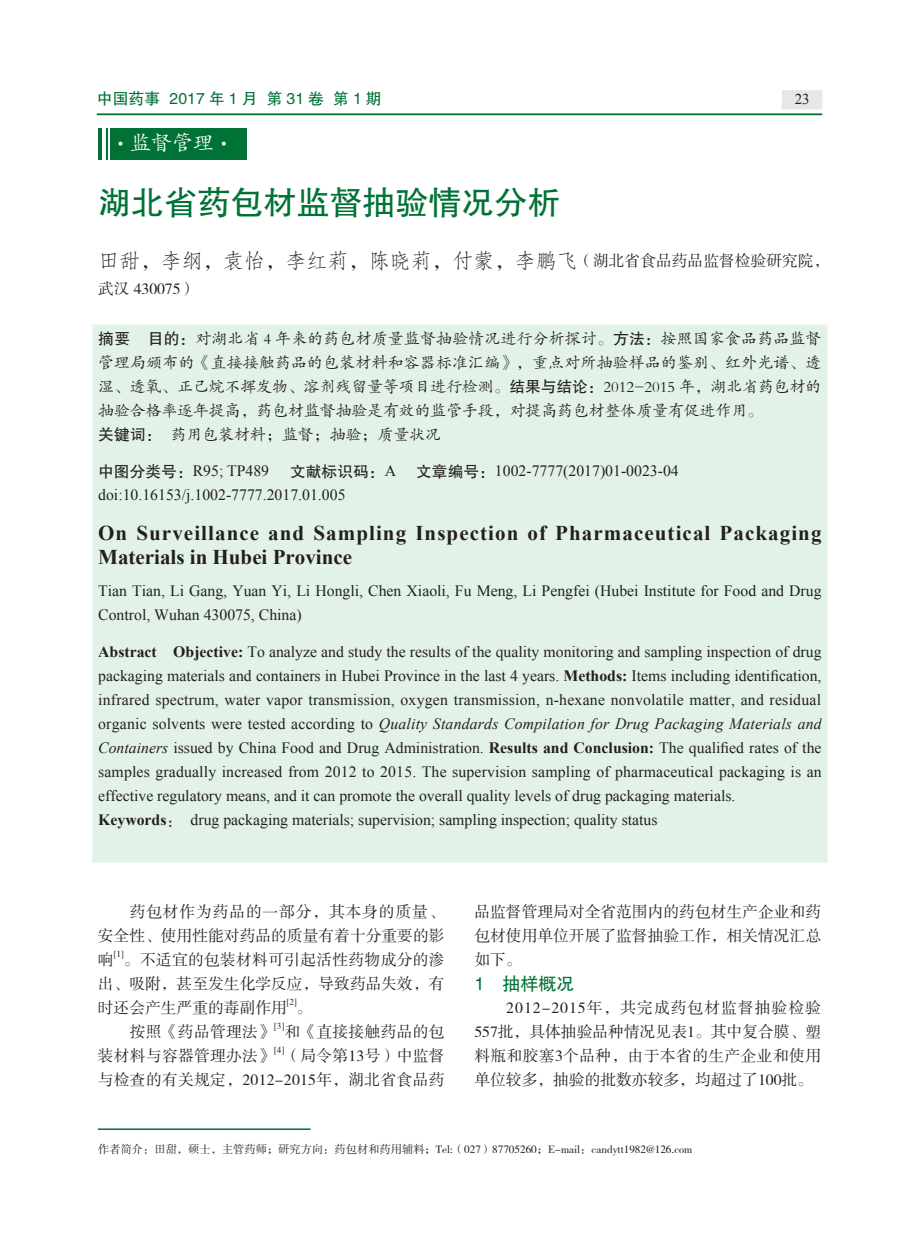
<style>
.page{position:relative;width:919px;height:1238px;background:#fff}
.page>*{position:absolute;margin:0;border:0;box-sizing:border-box;transform-origin:0 0}
.t1{font:33px "FZHTJW GB1 0";color:#007236}
.t2{font:700 21px/24px "Times New Roman";letter-spacing:.05em;color:#231f20}
.t3{font:21px "FZFSK GBK1 0";color:#231f20}
.t4{font:21px "FZKTJW GB1 0";color:#fff}
.t5{font:18px "FZHTJW GB1 0";color:#007236}
.t6{font:15.9px/24px "FZKTK GBK1 0";color:#231f20}
.t7{font:15.75px/24px "Times New Roman";color:#231f20}
.t8{font:15.75px/24px "FZSSK GBK1 0";color:#231f20;text-align:justify}
.t9{font:15.75px/24px "FZSSK GBK1 0";letter-spacing:.02em;color:#231f20;text-align:right}
.t10{font:15.75px "FZHTJW GB1 0";letter-spacing:.01em;color:#007236}
.t11{font:15.75px "FZHTJW GB1 0";color:#231f20}
.t12{font:15px "Times New Roman";color:#231f20}
.t13{font:11.25px "FZSSK GBK1 0";color:#231f20}
.t14{font:9.15px "FZSSK GBK1 0";color:#231f20}
.s1{font-family:"FZDHTJW GB1 0"}
.s2{font-family:"FZSSK GBK1 0";font-size:15.75px}
.s3{font-family:"FZHTJW GB1 0";font-size:15.75px}
.s4{font-family:"FZHTJW GB1 0"}
.s5{font-family:"Times New Roman"}
.s6{font-weight:700}
.s7{font-style:italic}
.s8{font-family:"FZKTK GBK1 0"}
</style>
<div class="page">
<hr style="left:97px;top:113px;width:725px;height:2px;background:#007236">
<div style="left:782px;top:90px;width:40px;height:19px;background:#e6e7e9"></div>
<div style="left:92px;top:324px;width:736px;height:539px;background:#e3f2e7"></div>
<hr style="left:98px;top:1128px;width:212px;height:1px;background:#007236">
<div style="left:98px;top:128px;width:149px;height:31px;background:#007236"></div>
<hr style="left:102px;top:128px;width:4px;height:31px;background:#fff">
<hr style="left:109px;top:128px;width:1px;height:31px;background:#fff">
<p class="t10" style="left:97px;top:90px;width:286px">中国药事 2017 年 1 月 第 31 卷 第 1 期</p>
<p class="t12" style="left:794px;top:89px;width:16px">23</p>
<h2 class="t4" style="left:110px;top:132px;width:126px"><span class="s1">·</span>监督管理<span class="s1">·</span></h2>
<h1 class="t1" style="left:98px;top:185px;width:463px">湖北省药包材监督抽验情况分析</h1>
<h2 class="t3" style="left:98px;top:249px;width:732px">田甜，李纲，袁怡，李红莉，陈晓莉，付蒙，李鹏飞<span class="s2">（湖北省食品药品监督检验研究院，</span></h2>
<p class="t8" style="left:98px;top:277px;width:99px">武汉 430075）</p>
<p class="t6" style="left:98px;top:327px;width:724px"><span class="s3">摘要 目的：</span>对湖北省 4 年来的药包材质量监督抽验情况进行分析探讨。<span class="s3">方法：</span>按照国家食品药品监督管理局颁布的《直接接触药品的包装材料和容器标准汇编》，重点对所抽验样品的鉴别、红外光谱、透湿、透氧、正己烷不挥发物、溶剂残留量等项目进行检测。<span class="s3">结果与结论：</span>2012-2015 年，湖北省药包材的抽验合格率逐年提高，药包材监督抽验是有效的监管手段，对提高药包材整体质量有促进作用。<br><span class="s4">关键词：</span> 药用包装材料；监督；抽验；质量状况</p>
<p class="t7" style="left:98px;top:458px;width:172px"><span class="s4">中图分类号：</span>R95; TP489</p>
<p class="t11" style="left:290px;top:462px;width:107px">文献标识码：<span class="s5">A</span></p>
<p class="t7" style="left:416px;top:458px;width:264px"><span class="s4">文章编号：</span>1002-7777(2017)01-0023-04</p>
<p class="t7" style="left:98px;top:482px;width:249px">doi:10.16153/j.1002-7777.2017.01.005</p>
<h2 class="t2" style="left:98px;top:520px;width:724px">On Surveillance and Sampling Inspection of Pharmaceutical Packaging<br>Materials in Hubei Province</h2>
<p class="t7" style="left:98px;top:579px;width:724px">Tian Tian, Li Gang, Yuan Yi, Li Hongli, Chen Xiaoli, Fu Meng, Li Pengfei (Hubei Institute for Food and Drug<br>Control, Wuhan 430075, China)</p>
<p class="t7" style="left:98px;top:639px;width:725px"><span class="s6">Abstract Objective:</span> To analyze and study the results of the quality monitoring and sampling inspection of drug packaging materials and containers in Hubei Province in the last 4 years. <span class="s6">Methods:</span> Items including identification, infrared spectrum, water vapor transmission, oxygen transmission, n-hexane nonvolatile matter, and residual organic solvents were tested according to <span class="s7">Quality Standards Compilation for Drug Packaging Materials and Containers</span> issued by China Food and Drug Administration. <span class="s6">Results and Conclusion:</span> The qualified rates of the samples gradually increased from 2012 to 2015. The supervision sampling of pharmaceutical packaging is an effective regulatory means, and it can promote the overall quality levels of drug packaging materials.<br><span class="s6">Keywords</span><span class="s8">：</span> drug packaging materials; supervision; sampling inspection; quality status</p>
<p class="t8" style="left:98px;top:899px;width:348px;text-indent:32px">药包材作为药品的一部分，其本身的质量、安全性、使用性能对药品的质量有着十分重要的影响</p>
<p class="t14" style="left:114px;top:949px;width:11px">[1]</p>
<p class="t8" style="left:98px;top:947px;width:348px;text-indent:26px">。不适宜的包装材料可引起活性药物成分的渗出、吸附，甚至发生化学反应，导致药品失效，有时还会产生严重的毒副作用</p>
<p class="t14" style="left:287px;top:997px;width:11px">[2]</p>
<p class="t8" style="left:296px;top:995px;width:17px">。</p>
<p class="t8" style="left:130px;top:1019px;width:146px">按照《药品管理法》</p>
<p class="t14" style="left:274px;top:1021px;width:11px">[3]</p>
<p class="t9" style="left:284px;top:1019px;width:162px">和《直接接触药品的包</p>
<p class="t9" style="left:98px;top:1043px;width:178px">装材料与容器管理办法》</p>
<p class="t14" style="left:274px;top:1045px;width:11px">[4]</p>
<p class="t9" style="left:98px;top:1043px;width:348px">（局令第13号）中监督<br>与检查的有关规定，2012-2015年，湖北省食品药</p>
<p class="t8" style="left:474px;top:899px;width:348px">品监督管理局对全省范围内的药包材生产企业和药包材使用单位开展了监督抽验工作，相关情况汇总如下。</p>
<p class="t5" style="left:474px;top:974px;width:101px">1 抽样概况</p>
<p class="t8" style="left:474px;top:995px;width:348px;text-indent:32px">2012-2015年，共完成药包材监督抽验检验557批，具体抽验品种情况见表1。其中复合膜、塑料瓶和胶塞3个品种，由于本省的生产企业和使用单位较多，抽验的批数亦较多，均超过了100批。</p>
<p class="t13" style="left:98px;top:1143px;width:595px">作者简介：田甜，硕士，主管药师；研究方向：药包材和药用辅料；Tel:（027）87705260；E-mail：candytt1982@126.com</p>
</div>
